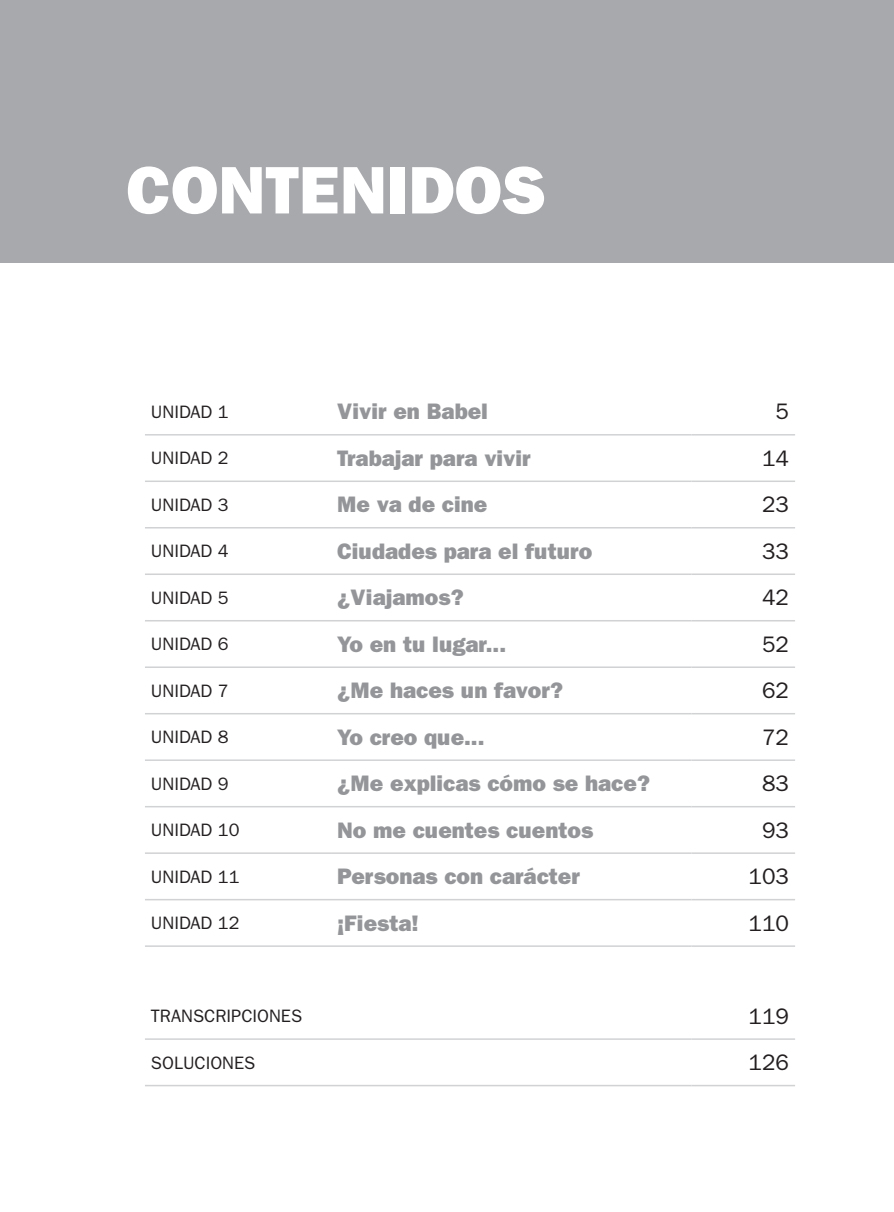
<style>
.page{position:relative;width:894px;height:1212px;background:#fff}
.page>*{position:absolute;margin:0;border:0;box-sizing:border-box;transform-origin:0 0}
.t1{font:67.5px "ITC Franklin Gothic Std Hvy";color:#fff}
.t2{font:22.5px "ITC Franklin Gothic Std Hvy";color:#939598}
.t3{font:22.5px "ITC Franklin Gothic Std";color:#231f20}
.t4{font:18px "ITC Franklin Gothic Std";color:#231f20}
</style>
<div class="page">
<hr style="left:145px;top:434px;width:186px;height:1px;background:#d1d2d4">
<hr style="left:331px;top:434px;width:360px;height:1px;background:#d1d2d4">
<hr style="left:691px;top:434px;width:104px;height:1px;background:#d1d2d4">
<hr style="left:145px;top:480px;width:186px;height:2px;background:#d1d2d4">
<hr style="left:331px;top:480px;width:360px;height:2px;background:#d1d2d4">
<hr style="left:691px;top:480px;width:104px;height:2px;background:#d1d2d4">
<hr style="left:145px;top:527px;width:186px;height:1px;background:#d1d2d4">
<hr style="left:331px;top:527px;width:360px;height:1px;background:#d1d2d4">
<hr style="left:691px;top:527px;width:104px;height:1px;background:#d1d2d4">
<hr style="left:145px;top:573px;width:186px;height:2px;background:#d1d2d4">
<hr style="left:331px;top:573px;width:360px;height:2px;background:#d1d2d4">
<hr style="left:691px;top:573px;width:104px;height:2px;background:#d1d2d4">
<hr style="left:145px;top:620px;width:186px;height:1px;background:#d1d2d4">
<hr style="left:331px;top:620px;width:360px;height:1px;background:#d1d2d4">
<hr style="left:691px;top:620px;width:104px;height:1px;background:#d1d2d4">
<hr style="left:145px;top:666px;width:186px;height:2px;background:#d1d2d4">
<hr style="left:331px;top:666px;width:360px;height:2px;background:#d1d2d4">
<hr style="left:691px;top:666px;width:104px;height:2px;background:#d1d2d4">
<hr style="left:145px;top:713px;width:186px;height:1px;background:#d1d2d4">
<hr style="left:331px;top:713px;width:360px;height:1px;background:#d1d2d4">
<hr style="left:691px;top:713px;width:104px;height:1px;background:#d1d2d4">
<hr style="left:145px;top:759px;width:186px;height:2px;background:#d1d2d4">
<hr style="left:331px;top:759px;width:360px;height:2px;background:#d1d2d4">
<hr style="left:691px;top:759px;width:104px;height:2px;background:#d1d2d4">
<hr style="left:145px;top:806px;width:186px;height:1px;background:#d1d2d4">
<hr style="left:331px;top:806px;width:360px;height:1px;background:#d1d2d4">
<hr style="left:691px;top:806px;width:104px;height:1px;background:#d1d2d4">
<hr style="left:145px;top:852px;width:186px;height:2px;background:#d1d2d4">
<hr style="left:331px;top:852px;width:360px;height:2px;background:#d1d2d4">
<hr style="left:691px;top:852px;width:104px;height:2px;background:#d1d2d4">
<hr style="left:145px;top:899px;width:186px;height:1px;background:#d1d2d4">
<hr style="left:331px;top:899px;width:360px;height:1px;background:#d1d2d4">
<hr style="left:691px;top:899px;width:104px;height:1px;background:#d1d2d4">
<hr style="left:145px;top:945px;width:186px;height:2px;background:#d1d2d4">
<hr style="left:331px;top:945px;width:360px;height:2px;background:#d1d2d4">
<hr style="left:691px;top:945px;width:104px;height:2px;background:#d1d2d4">
<hr style="left:145px;top:1038px;width:186px;height:2px;background:#d1d2d4">
<hr style="left:331px;top:1038px;width:360px;height:2px;background:#d1d2d4">
<hr style="left:691px;top:1038px;width:104px;height:2px;background:#d1d2d4">
<hr style="left:145px;top:1084px;width:186px;height:2px;background:#d1d2d4">
<hr style="left:331px;top:1084px;width:360px;height:2px;background:#d1d2d4">
<hr style="left:691px;top:1084px;width:104px;height:2px;background:#d1d2d4">
<div style="left:0;top:0;width:894px;height:263px;background:#a8a9ad"></div>
<h1 class="t1" style="left:126px;top:151px;width:421px">contenidos</h1>
<p class="t4" style="left:151px;top:401px;width:79px">UNIDAD 1</p>
<p class="t2" style="left:337px;top:398px;width:152px">Vivir en Babel</p>
<p class="t3" style="left:775px;top:399px;width:15px">5</p>
<p class="t4" style="left:151px;top:448px;width:79px">UNIDAD 2</p>
<p class="t2" style="left:337px;top:445px;width:195px">Trabajar para vivir</p>
<p class="t3" style="left:762px;top:445px;width:28px">14</p>
<p class="t4" style="left:151px;top:494px;width:79px">UNIDAD 3</p>
<p class="t2" style="left:337px;top:491px;width:152px">Me va de cine</p>
<p class="t3" style="left:762px;top:492px;width:28px">23</p>
<p class="t4" style="left:151px;top:541px;width:79px">UNIDAD 4</p>
<p class="t2" style="left:337px;top:538px;width:257px">Ciudades para el futuro</p>
<p class="t3" style="left:762px;top:538px;width:28px">33</p>
<p class="t4" style="left:151px;top:587px;width:79px">UNIDAD 5</p>
<p class="t2" style="left:337px;top:584px;width:129px">¿Viajamos?</p>
<p class="t3" style="left:762px;top:584px;width:28px">42</p>
<p class="t4" style="left:151px;top:633px;width:79px">UNIDAD 6</p>
<p class="t2" style="left:337px;top:631px;width:170px">Yo en tu lugar...</p>
<p class="t3" style="left:762px;top:631px;width:28px">52</p>
<p class="t4" style="left:151px;top:680px;width:79px">UNIDAD 7</p>
<p class="t2" style="left:337px;top:677px;width:228px">¿Me haces un favor?</p>
<p class="t3" style="left:762px;top:677px;width:28px">62</p>
<p class="t4" style="left:151px;top:726px;width:79px">UNIDAD 8</p>
<p class="t2" style="left:337px;top:723px;width:149px">Yo creo que...</p>
<p class="t3" style="left:762px;top:724px;width:28px">72</p>
<p class="t4" style="left:151px;top:773px;width:79px">UNIDAD 9</p>
<p class="t2" style="left:337px;top:770px;width:315px">¿Me explicas cómo se hace?</p>
<p class="t3" style="left:762px;top:770px;width:28px">83</p>
<p class="t4" style="left:151px;top:819px;width:90px">UNIDAD 10</p>
<p class="t2" style="left:337px;top:816px;width:258px">No me cuentes cuentos</p>
<p class="t3" style="left:762px;top:817px;width:28px">93</p>
<p class="t4" style="left:151px;top:866px;width:90px">UNIDAD 11</p>
<p class="t2" style="left:337px;top:863px;width:244px">Personas con carácter</p>
<p class="t3" style="left:748px;top:863px;width:42px">103</p>
<p class="t4" style="left:151px;top:912px;width:90px">UNIDAD 12</p>
<p class="t2" style="left:337px;top:909px;width:83px">¡Fiesta!</p>
<p class="t3" style="left:748px;top:910px;width:42px">110</p>
<p class="t4" style="left:151px;top:1005px;width:153px">TRANSCRIPCIONES</p>
<p class="t3" style="left:748px;top:1003px;width:42px">119</p>
<p class="t4" style="left:151px;top:1052px;width:106px">SOLUCIONES</p>
<p class="t3" style="left:748px;top:1049px;width:42px">126</p>
</div>
